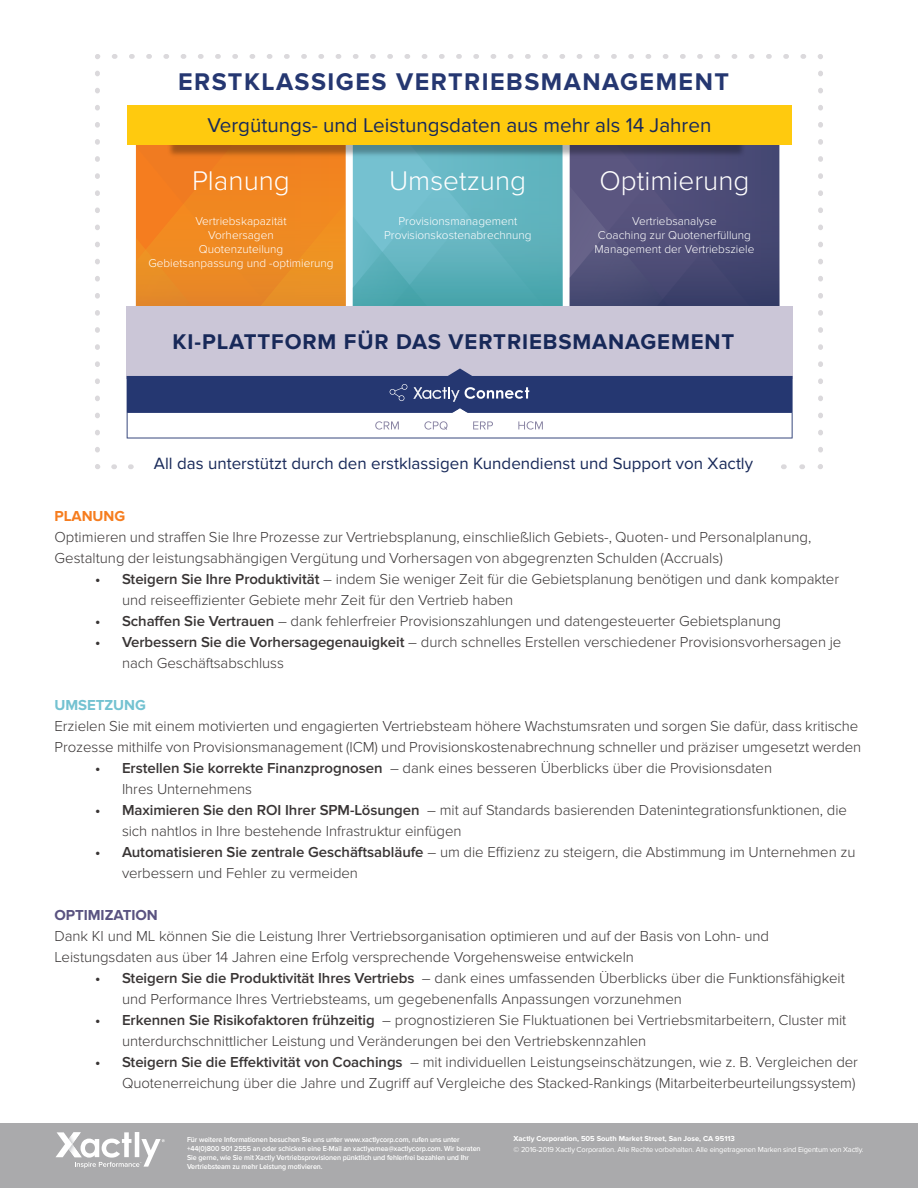
<style>
.page{position:relative;width:918px;height:1188px;background:#fff}
.page>*{position:absolute;margin:0;border:0;box-sizing:border-box;transform-origin:0 0}
.t1{font:300 28.05px "Proxima Nova";color:#fff}
.t2{font:700 25.05px "Proxima Nova";letter-spacing:.06em;color:#253771}
.t3{font:700 22.05px "Proxima Nova";letter-spacing:.04em;color:#182959}
.t4{font:20.7px "Proxima Nova";color:#182959}
.t5{font:16.95px "Proxima Nova";color:#182959}
.t6{font:300 15px/21px "Proxima Nova";letter-spacing:-.005em;color:#393535}
.t7{font:700 15px "Proxima Nova";letter-spacing:-.005em;color:#5a5381}
.t8{font:700 15px "Proxima Nova";letter-spacing:-.005em;color:#74c2d1}
.t9{font:700 15px "Proxima Nova";letter-spacing:-.005em;color:#f67d1f}
.t10{font:300 11.85px/14.1px "Proxima Nova";color:#fff;text-align:center}
.t11{font:600 7.5px/9px "Proxima Nova";letter-spacing:-.01em;color:#fff;scale:.95 1}
.t12{font:7.5px "Proxima Nova";letter-spacing:-.02em;color:#fff}
.t13{font:700 7.5px "Proxima Nova";color:#fff}
.s1{font-weight:600}
</style>
<div class="page">
<svg style="left:111px;top:464px;width:23px;height:5px"></svg>
<svg style="left:95px;top:464px;width:5px;height:5px"></svg>
<svg style="left:95px;top:71px;width:5px;height:382px"></svg>
<svg style="left:95px;top:54px;width:5px;height:5px"></svg>
<svg style="left:112px;top:54px;width:694px;height:5px"></svg>
<svg style="left:818px;top:54px;width:5px;height:5px"></svg>
<svg style="left:818px;top:71px;width:5px;height:382px"></svg>
<svg style="left:818px;top:464px;width:5px;height:5px"></svg>
<svg style="left:781px;top:464px;width:24px;height:5px"></svg>
<svg style="left:570px;top:145px;width:209px;height:161px;background:#4c4c76"></svg>
<svg style="left:353px;top:182px;width:209px;height:124px;background:#60b3be"></svg>
<svg style="left:136px;top:145px;width:210px;height:161px;background:#ed8822"></svg>
<img style="left:142px;top:145px;width:629px;height:37px">
<div style="left:127px;top:105px;width:665px;height:40px;background:#ffca0e"></div>
<div style="left:127px;top:306px;width:666px;height:72px;background:#cbc6d7"></div>
<svg style="left:127px;top:368px;width:666px;height:70px"></svg>
<div style="left:0;top:1123px;width:918px;height:65px;background:#aaaaac"></div>
<svg style="left:56px;top:1132px;width:109px;height:36px"></svg>
<h2 class="t2" style="left:178px;top:67px;width:552px">ERSTKLASSIGES VERTRIEBSMANAGEMENT</h2>
<h3 class="t4" style="left:208px;top:113px;width:505px">Vergütungs- und Leistungsdaten aus mehr als 14 Jahren</h3>
<h1 class="t1" style="left:192px;top:164px;width:99px">Planung</h1>
<h1 class="t1" style="left:389px;top:164px;width:139px">Umsetzung</h1>
<h1 class="t1" style="left:599px;top:164px;width:151px">Optimierung</h1>
<p class="t10" style="left:148px;top:214px;width:187px">Vertriebskapazität<br>Vorhersagen<br>Quotenzuteilung<br>Gebietsanpassung und -optimierung</p>
<p class="t10" style="left:384px;top:214px;width:149px">Provisionsmanagement<br>Provisionskostenabrechnung</p>
<p class="t10" style="left:595px;top:214px;width:161px">Vertriebsanalyse<br>Coaching zur Quotenerfüllung<br>Management der Vertriebsziele</p>
<h3 class="t3" style="left:173px;top:329px;width:563px">KI-PLATTFORM FÜR DAS VERTRIEBSMANAGEMENT</h3>
<p class="t5" style="left:154px;top:454px;width:601px">All das unterstützt durch den erstklassigen Kundendienst und Support von Xactly</p>
<p class="t9" style="left:55px;top:508px;width:72px">PLANUNG</p>
<p class="t6" style="left:55px;top:527px;width:758px">Optimieren und straffen Sie Ihre Prozesse zur Vertriebsplanung, einschließlich Gebiets-, Quoten- und Personalplanung,<br>Gestaltung der leistungsabhängigen Vergütung und Vorhersagen von abgegrenzten Schulden (Accruals)</p>
<p class="t6" style="left:122px;top:569px;width:719px;text-indent:-27px"><span class="s1">• Steigern Sie Ihre Produktivität</span> – indem Sie weniger Zeit für die Gebietsplanung benötigen und dank kompakter und reiseeffizienter Gebiete mehr Zeit für den Vertrieb haben</p>
<p class="t6" style="left:95px;top:611px;width:687px"><span class="s1">• Schaffen Sie Vertrauen</span> – dank fehlerfreier Provisionszahlungen und datengesteuerter Gebietsplanung</p>
<p class="t6" style="left:122px;top:632px;width:721px;text-indent:-27px"><span class="s1">• Verbessern Sie die Vorhersagegenauigkeit</span> – durch schnelles Erstellen verschiedener Provisionsvorhersagen je nach Geschäftsabschluss</p>
<p class="t8" style="left:55px;top:697px;width:93px">UMSETZUNG</p>
<p class="t6" style="left:55px;top:716px;width:808px">Erzielen Sie mit einem motivierten und engagierten Vertriebsteam höhere Wachstumsraten und sorgen Sie dafür, dass kritische<br>Prozesse mithilfe von Provisionsmanagement (ICM) und Provisionskostenabrechnung schneller und präziser umgesetzt werden</p>
<p class="t6" style="left:122px;top:758px;width:652px;text-indent:-27px"><span class="s1">• Erstellen Sie korrekte Finanzprognosen</span> – dank eines besseren Überblicks über die Provisionsdaten<br>Ihres Unternehmens</p>
<p class="t6" style="left:122px;top:800px;width:727px;text-indent:-27px"><span class="s1">• Maximieren Sie den ROI Ihrer SPM-Lösungen</span> – mit auf Standards basierenden Datenintegrationsfunktionen, die sich nahtlos in Ihre bestehende Infrastruktur einfügen</p>
<p class="t6" style="left:122px;top:842px;width:735px;text-indent:-27px"><span class="s1">• Automatisieren Sie zentrale Geschäftsabläufe</span> – um die Effizienz zu steigern, die Abstimmung im Unternehmen zu verbessern und Fehler zu vermeiden</p>
<p class="t7" style="left:55px;top:907px;width:105px">OPTIMIZATION</p>
<p class="t6" style="left:55px;top:926px;width:716px">Dank KI und ML können Sie die Leistung Ihrer Vertriebsorganisation optimieren und auf der Basis von Lohn- und<br>Leistungsdaten aus über 14 Jahren eine Erfolg versprechende Vorgehensweise entwickeln</p>
<p class="t6" style="left:122px;top:968px;width:724px;text-indent:-27px"><span class="s1">• Steigern Sie die Produktivität Ihres Vertriebs</span> – dank eines umfassenden Überblicks über die Funktionsfähigkeit und Performance Ihres Vertriebsteams, um gegebenenfalls Anpassungen vorzunehmen</p>
<p class="t6" style="left:122px;top:1010px;width:726px;text-indent:-27px"><span class="s1">• Erkennen Sie Risikofaktoren frühzeitig</span> – prognostizieren Sie Fluktuationen bei Vertriebsmitarbeitern, Cluster mit unterdurchschnittlicher Leistung und Veränderungen bei den Vertriebskennzahlen</p>
<p class="t6" style="left:95px;top:1052px;width:765px;text-align:right"><span class="s1">• Steigern Sie die Effektivität von Coachings</span> – mit individuellen Leistungseinschätzungen, wie z. B. Vergleichen der<br>Quotenerreichung über die Jahre und Zugriff auf Vergleiche des Stacked-Rankings (Mitarbeiterbeurteilungssystem)</p>
<p class="t11" style="left:187px;top:1135px;width:311px">Für weitere Informationen besuchen Sie uns unter www.xactlycorp.com, rufen uns unter +44(0)800 901 2555 an oder schicken eine E-Mail an xactlyemea@xactlycorp.com. Wir beraten Sie gerne, wie Sie mit Xactly Vertriebsprovisionen pünktlich und fehlerfrei bezahlen und Ihr Vertriebsteam zu mehr Leistung motivieren.</p>
<p class="t13" style="left:514px;top:1134px;width:223px">Xactly Corporation, 505 South Market Street, San Jose, CA 95113</p>
<p class="t12" style="left:514px;top:1145px;width:352px">© 2016-2019 Xactly Corporation. Alle Rechte vorbehalten. Alle eingetragenen Marken sind Eigentum von Xactly.</p>
</div>
